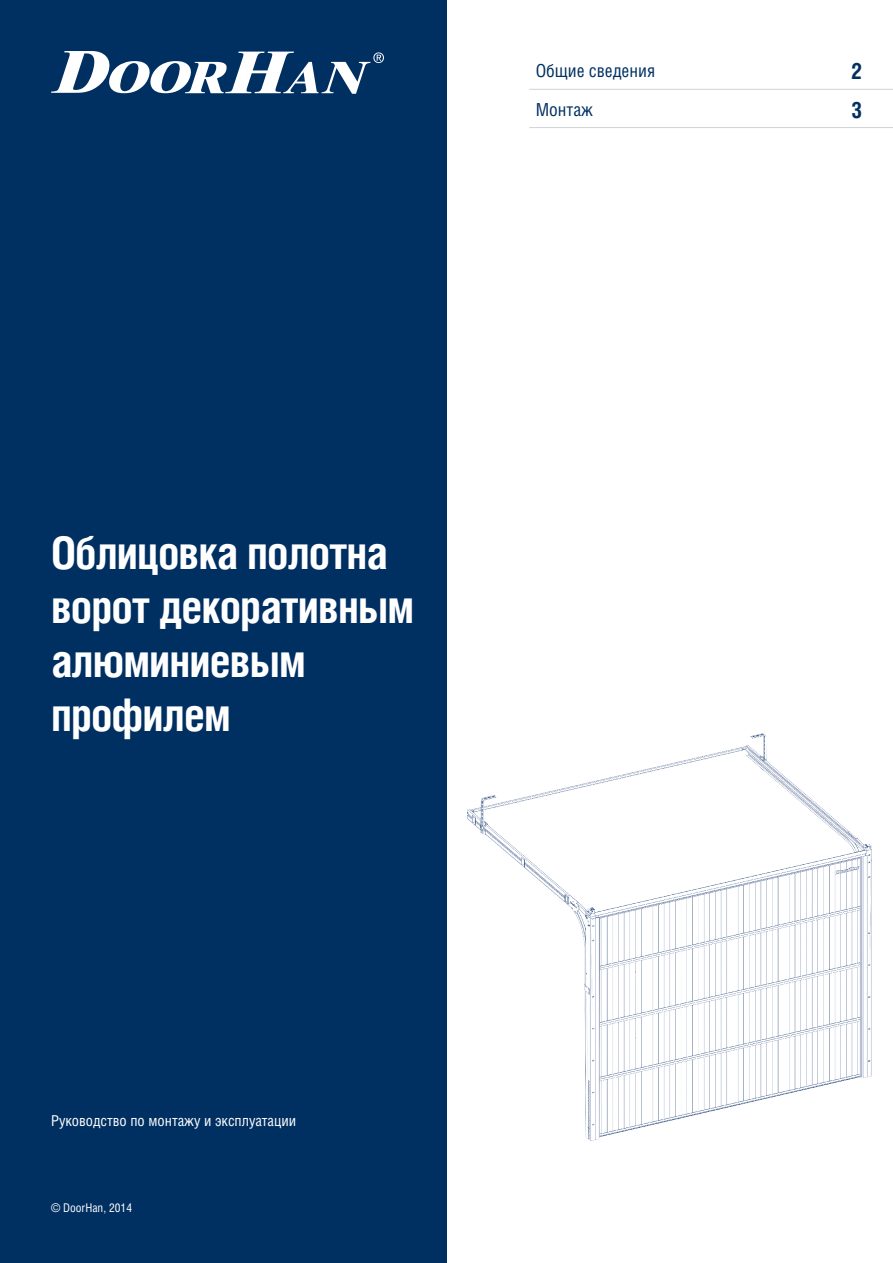
<style>
.page{position:relative;width:893px;height:1263px;background:#fff}
.page>*{position:absolute;margin:0;border:0;box-sizing:border-box;transform-origin:0 0}
.t1{font:700 45px/54px "Helios Cond";letter-spacing:-.02em;color:#fff}
.t2{font:700 22.5px "Helios Cond";color:#003062}
.t3{font:18px "Helios Cond";color:#003062}
.t4{font:15px "Helios Cond";color:#fff}
.t5{font:12px "Helios Cond";color:#fff}
</style>
<div class="page">
<div style="left:0;top:0;width:446px;height:1263px;background:#003062"></div>
<svg style="left:51px;top:51px;width:333px;height:43px"></svg>
<img style="left:468px;top:733px;width:404px;height:407px">
<hr style="left:529px;top:89px;width:316px;height:1px;background:#d1d2d4">
<hr style="left:845px;top:89px;width:48px;height:1px;background:#d1d2d4">
<hr style="left:529px;top:127px;width:316px;height:1px;background:#d1d2d4">
<hr style="left:845px;top:127px;width:48px;height:1px;background:#d1d2d4">
<p class="t3" style="left:536px;top:60px;width:121px">Общие сведения</p>
<p class="t2" style="left:851px;top:58px;width:13px">2</p>
<p class="t3" style="left:536px;top:98px;width:59px">Монтаж</p>
<p class="t2" style="left:851px;top:96px;width:13px">3</p>
<p class="t1" style="left:51px;top:524px;width:365px">Облицовка полотна ворот декоративным алюминиевым профилем</p>
<p class="t4" style="left:51px;top:1111px;width:247px">Руководство по монтажу и эксплуатации</p>
<p class="t5" style="left:51px;top:1200px;width:83px">© DoorHan, 2014</p>
</div>
